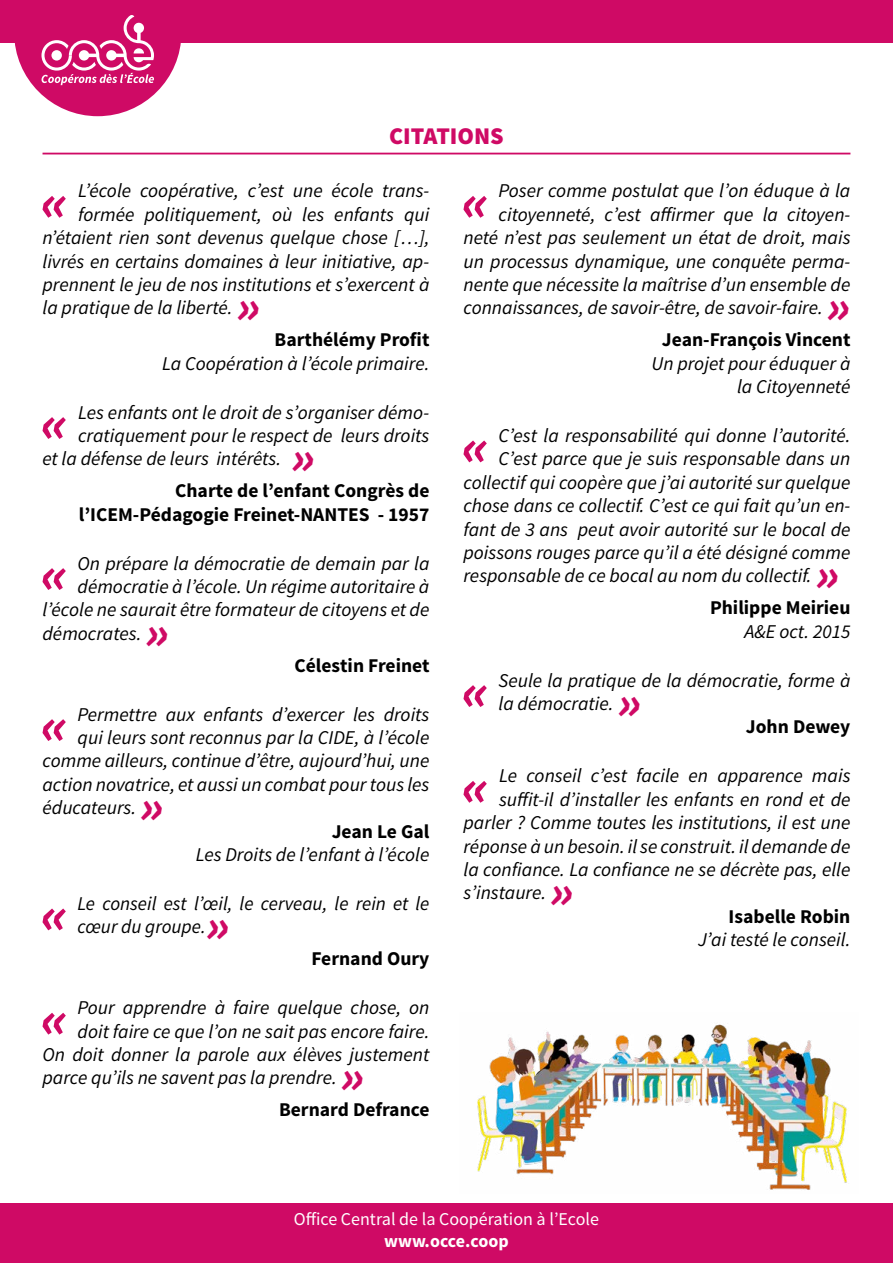
<style>
.page{position:relative;width:893px;height:1263px;background:#fff}
.page>*{position:absolute;margin:0;border:0;box-sizing:border-box;transform-origin:0 0}
.t1{font:italic 900 55.5px "Source Sans Pro";color:#cf0a65}
.t2{font:italic 900 49.5px "Source Sans Pro";color:#cf0a65}
.sous_titre{font:900 24px "Source Sans Pro";color:#cf0a65}
.signature{font:italic 19.5px/23.4px "Source Sans Pro";color:#000;text-align:right}
.signature-2{font:700 19.5px/23.4px "Source Sans Pro";color:#000;text-align:right}
.t3{font:18px "Source Sans Pro";color:#fff}
.t4{font:700 18px "Source Sans Pro";color:#fff}
.s1{font-weight:700;font-style:normal}
.s2{font-weight:400;font-style:italic}
</style>
<div class="page">
<div style="left:0;top:0;width:893px;height:43px;background:#cf0a65"></div>
<div style="left:0;top:1203px;width:893px;height:60px;background:#cf0a65"></div>
<hr style="left:43px;top:153px;width:807px;height:1px;background:#cf0a65">
<img style="left:477px;top:1024px;width:370px;height:166px">
<svg style="left:14px;top:15px;width:167px;height:101px"></svg>
<p class="sous_titre" style="left:389px;top:121px;width:116px">CITATIONS</p>
<p class="signature" style="left:78px;top:179px;width:353px">L’école coopérative, c’est une école trans-</p>
<p class="signature" style="left:78px;top:203px;width:353px">formée politiquement, où les enfants qui</p>
<p class="signature" style="left:43px;top:226px;width:388px">n’étaient rien sont devenus quelque chose […],</p>
<p class="signature" style="left:43px;top:249px;width:388px">livrés en certains domaines à leur initiative, ap-</p>
<p class="signature" style="left:43px;top:273px;width:388px">prennent le jeu de nos institutions et s’exercent à</p>
<p class="signature" style="left:43px;top:296px;width:192px">la pratique de la liberté.</p>
<p class="t2" style="left:236px;top:275px;width:25px">»</p>
<p class="signature" style="left:162px;top:328px;width:269px"><span class="s1">Barthélémy Profit<br></span>La Coopération à l’école primaire.</p>
<p class="t1" style="left:40px;top:166px;width:28px">«</p>
<p class="signature" style="left:78px;top:400px;width:353px">Les enfants ont le droit de s’organiser démo-</p>
<p class="signature" style="left:78px;top:424px;width:353px">cratiquement pour le respect de leurs droits</p>
<p class="signature" style="left:43px;top:447px;width:240px">et la défense de leurs intérêts.</p>
<p class="t2" style="left:291px;top:426px;width:25px">»</p>
<p class="signature-2" style="left:79px;top:480px;width:352px">Charte de l’enfant Congrès de l’ICEM-Pédagogie Freinet-NANTES - 1957</p>
<p class="t1" style="left:40px;top:388px;width:28px">«</p>
<p class="signature" style="left:78px;top:551px;width:353px">On prépare la démocratie de demain par la</p>
<p class="signature" style="left:78px;top:575px;width:353px">démocratie à l’école. Un régime autoritaire à</p>
<p class="signature" style="left:43px;top:598px;width:388px">l’école ne saurait être formateur de citoyens et de</p>
<p class="signature" style="left:43px;top:622px;width:100px">démocrates.</p>
<p class="t2" style="left:145px;top:600px;width:25px">»</p>
<p class="signature-2" style="left:294px;top:654px;width:137px">Célestin Freinet</p>
<p class="t1" style="left:40px;top:539px;width:28px">«</p>
<p class="signature" style="left:78px;top:702px;width:353px">Permettre aux enfants d’exercer les droits</p>
<p class="signature" style="left:78px;top:726px;width:353px">qui leurs sont reconnus par la CIDE, à l’école</p>
<p class="signature" style="left:43px;top:749px;width:388px">comme ailleurs, continue d’être, aujourd’hui, une</p>
<p class="signature" style="left:43px;top:773px;width:388px">action novatrice, et aussi un combat pour tous les</p>
<p class="signature" style="left:43px;top:796px;width:95px">éducateurs.</p>
<p class="t2" style="left:140px;top:775px;width:25px">»</p>
<p class="signature" style="left:196px;top:819px;width:235px"><span class="s1">Jean Le Gal<br></span>Les Droits de l’enfant à l’école</p>
<p class="t1" style="left:40px;top:690px;width:28px">«</p>
<p class="t1" style="left:40px;top:879px;width:28px">«</p>
<p class="signature" style="left:77px;top:892px;width:354px;text-align:left">Le conseil est l’œil, le cerveau, le rein et le cœur du groupe.</p>
<p class="t2" style="left:206px;top:894px;width:25px">»</p>
<p class="signature-2" style="left:311px;top:948px;width:120px">Fernand Oury</p>
<p class="signature" style="left:78px;top:996px;width:353px">Pour apprendre à faire quelque chose, on</p>
<p class="signature" style="left:78px;top:1019px;width:353px">doit faire ce que l’on ne sait pas encore faire.</p>
<p class="signature" style="left:43px;top:1043px;width:388px">On doit donner la parole aux élèves justement</p>
<p class="signature" style="left:43px;top:1066px;width:296px">parce qu’ils ne savent pas la prendre.</p>
<p class="t2" style="left:341px;top:1045px;width:25px">»</p>
<p class="signature-2" style="left:279px;top:1099px;width:152px">Bernard Defrance</p>
<p class="t1" style="left:40px;top:983px;width:28px">«</p>
<p class="signature" style="left:499px;top:179px;width:353px">Poser comme postulat que l’on éduque à la</p>
<p class="signature" style="left:499px;top:203px;width:353px">citoyenneté, c’est affirmer que la citoyen-</p>
<p class="signature" style="left:463px;top:226px;width:388px">neté n’est pas seulement un état de droit, mais</p>
<p class="signature" style="left:463px;top:249px;width:388px">un processus dynamique, une conquête perma-</p>
<p class="signature" style="left:463px;top:273px;width:388px">nente que nécessite la maîtrise d’un ensemble de</p>
<p class="signature" style="left:463px;top:296px;width:361px">connaissances, de savoir-être, de savoir-faire.</p>
<p class="t2" style="left:827px;top:275px;width:25px">»</p>
<p class="signature" style="left:651px;top:328px;width:201px"><span class="s1">Jean-François Vincent<br></span>Un projet pour éduquer à la Citoyenneté</p>
<p class="t1" style="left:461px;top:166px;width:28px">«</p>
<p class="signature" style="left:499px;top:424px;width:353px">C’est la responsabilité qui donne l’autorité.</p>
<p class="signature" style="left:499px;top:447px;width:353px">C’est parce que je suis responsable dans un</p>
<p class="signature" style="left:463px;top:471px;width:388px">collectif qui coopère que j’ai autorité sur quelque</p>
<p class="signature" style="left:463px;top:494px;width:388px">chose dans ce collectif. C’est ce qui fait qu’un en-</p>
<p class="signature" style="left:463px;top:517px;width:388px">fant de 3 ans peut avoir autorité sur le bocal de</p>
<p class="signature" style="left:463px;top:541px;width:388px">poissons rouges parce qu’il a été désigné comme</p>
<p class="signature" style="left:463px;top:564px;width:350px">responsable de ce bocal au nom du collectif.</p>
<p class="t2" style="left:815px;top:543px;width:25px">»</p>
<p class="signature-2" style="left:710px;top:597px;width:142px">Philippe Meirieu<br><span class="s2">A&amp;E oct. 2015</span></p>
<p class="t1" style="left:461px;top:411px;width:28px">«</p>
<p class="t1" style="left:461px;top:656px;width:28px">«</p>
<p class="signature" style="left:499px;top:668px;width:353px;text-align:left">Seule la pratique de la démocratie, forme à la démocratie.</p>
<p class="t2" style="left:617px;top:671px;width:25px">»</p>
<p class="signature-2" style="left:746px;top:716px;width:106px">John Dewey</p>
<p class="signature" style="left:499px;top:764px;width:353px">Le conseil c’est facile en apparence mais</p>
<p class="signature" style="left:499px;top:787px;width:353px">suffit-il d’installer les enfants en rond et de</p>
<p class="signature" style="left:463px;top:811px;width:388px">parler ? Comme toutes les institutions, il est une</p>
<p class="signature" style="left:463px;top:834px;width:388px">réponse à un besoin. il se construit. il demande de</p>
<p class="signature" style="left:463px;top:858px;width:388px">la confiance. La confiance ne se décrète pas, elle</p>
<p class="signature" style="left:463px;top:881px;width:84px">s’instaure.</p>
<p class="t2" style="left:550px;top:860px;width:25px">»</p>
<p class="signature" style="left:698px;top:904px;width:154px"><span class="s1">Isabelle Robin<br></span>J’ai testé le conseil.</p>
<p class="t1" style="left:461px;top:751px;width:28px">«</p>
<p class="t3" style="left:294px;top:1208px;width:307px">Office Central de la Coopération à l’Ecole</p>
<p class="t4" style="left:384px;top:1229px;width:126px">www.occe.coop</p>
</div>
